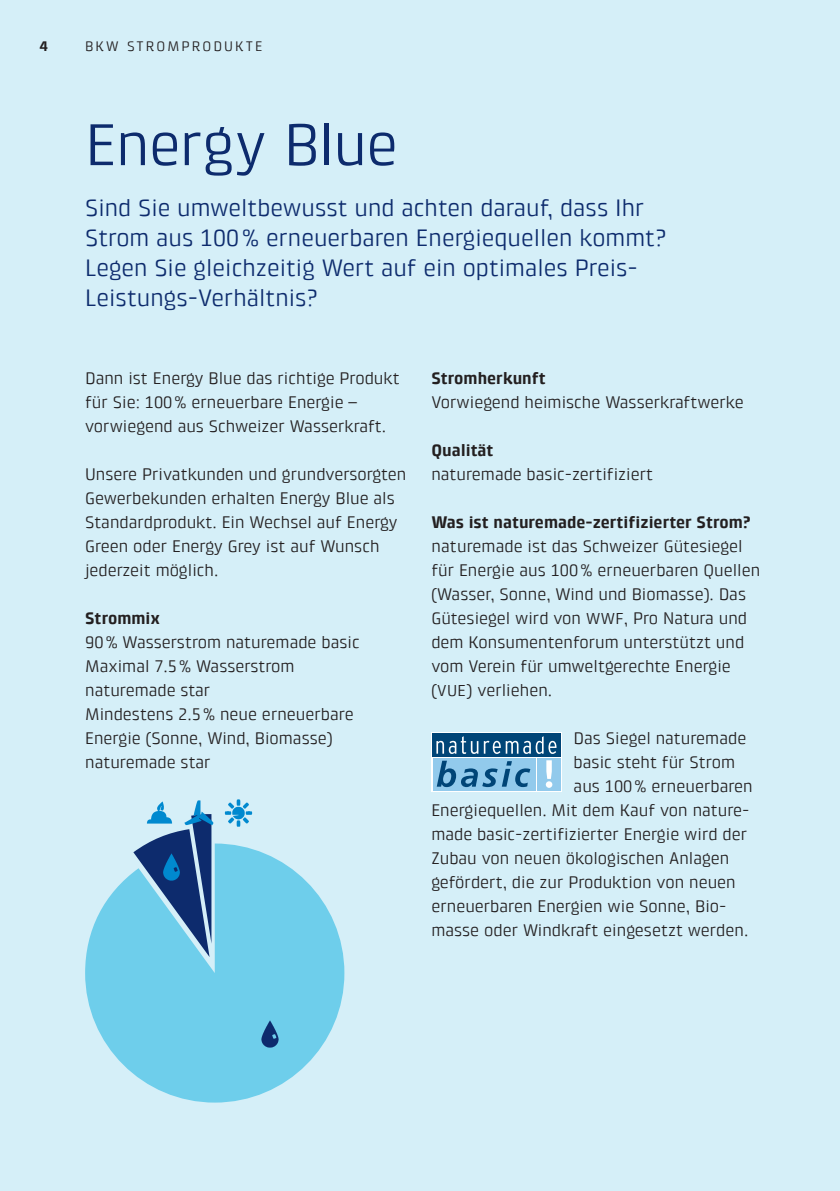
<style>
.page{position:relative;width:840px;height:1191px;background:#fff}
.page>*{position:absolute;margin:0;border:0;box-sizing:border-box;transform-origin:0 0}
.BKW_Headline_30_32pt{font:60px "Klint Pro";letter-spacing:-.01em;color:#0d2b6d}
.BKW_Intro_12_15pt_Re{font:24px/30px "Klint Pro";color:#0d2b6d}
.BKW_Copy_8_5_12pt_Re{font:17px/24px "Klint Pro";color:#231f20}
.BKW_Subheadline_3_8{font:700 17px "Klint Pro";color:#231f20}
.t1{font:14px "Klint Pro";letter-spacing:.15em;color:#231f20}
.t2{font:700 14px "Klint Pro";color:#231f20}
.s1{font-size:16px}
</style>
<div class="page">
<div style="left:0;top:0;width:839px;height:1191px;background:#d5eff8"></div>
<svg style="left:431px;top:732px;width:131px;height:60px"></svg>
<div style="left:432px;top:758px;width:103px;height:32px;background:#92caec"></div>
<div style="left:537px;top:758px;width:23px;height:32px;background:#92caec"></div>
<svg style="left:545px;top:760px;width:7px;height:28px"></svg>
<svg style="left:436px;top:760px;width:94px;height:27px"></svg>
<div style="left:432px;top:733px;width:128px;height:23px;background:#004577"></div>
<svg style="left:436px;top:736px;width:120px;height:18px"></svg>
<svg style="left:148px;top:833px;width:63px;height:10px"></svg>
<svg style="left:85px;top:843px;width:259px;height:259px;fill:#6eceeb"></svg>
<img style="left:251px;top:1014px;width:38px;height:42px">
<img style="left:152px;top:847px;width:39px;height:41px">
<img style="left:147px;top:799px;width:106px;height:34px">
<p class="t2" style="left:40px;top:38px;width:9px">4</p>
<p class="t1" style="left:85px;top:38px;width:179px">BKW STROMPRODUKTE</p>
<p class="BKW_Headline_30_32pt" style="left:85px;top:111px;width:314px">Energy Blue</p>
<p class="BKW_Intro_12_15pt_Re" style="left:85px;top:193px;width:582px">Sind Sie umweltbewusst und achten darauf, dass Ihr Strom aus 100% erneuerbaren Energiequellen kommt?<br>Legen Sie gleichzeitig Wert auf ein optimales Preis-Leistungs-Verhältnis?</p>
<p class="BKW_Copy_8_5_12pt_Re" style="left:85px;top:366px;width:316px">Dann ist Energy Blue das richtige Produkt für Sie: 100% erneuerbare Energie – vorwiegend aus Schweizer Wasserkraft.</p>
<p class="BKW_Copy_8_5_12pt_Re" style="left:85px;top:462px;width:322px">Unsere Privatkunden und grundversorgten Gewerbekunden erhalten Energy Blue als Standardprodukt. Ein Wechsel auf Energy Green oder Energy Grey ist auf Wunsch jederzeit möglich.</p>
<p class="BKW_Subheadline_3_8" style="left:85px;top:609px;width:76px">Strommix</p>
<p class="BKW_Copy_8_5_12pt_Re" style="left:85px;top:630px;width:276px">90% Wasserstrom naturemade basic<br>Maximal 7.5% Wasserstrom naturemade star</p>
<p class="BKW_Copy_8_5_12pt_Re" style="left:85px;top:702px;width:270px">Mindestens 2.5% neue erneuerbare<br>Energie (Sonne, Wind, Biomasse) naturemade star</p>
<p class="BKW_Subheadline_3_8" style="left:431px;top:369px;width:116px">Stromherkunft</p>
<p class="BKW_Copy_8_5_12pt_Re" style="left:431px;top:390px;width:314px">Vorwiegend heimische Wasserkraftwerke</p>
<p class="BKW_Subheadline_3_8" style="left:431px;top:441px;width:64px">Qualität</p>
<p class="BKW_Copy_8_5_12pt_Re" style="left:431px;top:462px;width:223px">naturemade basic-zertifiziert</p>
<p class="BKW_Subheadline_3_8" style="left:431px;top:513px;width:320px">Was ist naturemade-zertifizierter Strom?</p>
<p class="BKW_Copy_8_5_12pt_Re" style="left:431px;top:534px;width:330px">naturemade ist das Schweizer Gütesiegel für Energie aus 100% erneuerbaren Quellen (Wasser, Sonne, Wind und Biomasse). Das Gütesiegel wird von <span class="s1">WWF</span>, Pro Natura und dem Konsumentenforum unterstützt und vom Verein für umweltgerechte Energie (<span class="s1">VUE</span>) verliehen.</p>
<p class="BKW_Copy_8_5_12pt_Re" style="left:573px;top:726px;width:174px">Das Siegel naturemade</p>
<p class="BKW_Copy_8_5_12pt_Re" style="left:573px;top:750px;width:163px">basic steht für Strom</p>
<p class="BKW_Copy_8_5_12pt_Re" style="left:573px;top:774px;width:180px">aus 100% erneuerbaren</p>
<p class="BKW_Copy_8_5_12pt_Re" style="left:431px;top:798px;width:319px">Energiequellen. Mit dem Kauf von nature-</p>
<p class="BKW_Copy_8_5_12pt_Re" style="left:431px;top:822px;width:317px">made basic-zertifizierter Energie wird der</p>
<p class="BKW_Copy_8_5_12pt_Re" style="left:431px;top:846px;width:299px">Zubau von neuen ökologischen Anlagen</p>
<p class="BKW_Copy_8_5_12pt_Re" style="left:431px;top:870px;width:306px">gefördert, die zur Produktion von neuen</p>
<p class="BKW_Copy_8_5_12pt_Re" style="left:431px;top:894px;width:296px">erneuerbaren Energien wie Sonne, Bio-</p>
<p class="BKW_Copy_8_5_12pt_Re" style="left:431px;top:918px;width:318px">masse oder Windkraft eingesetzt werden.</p>
</div>
